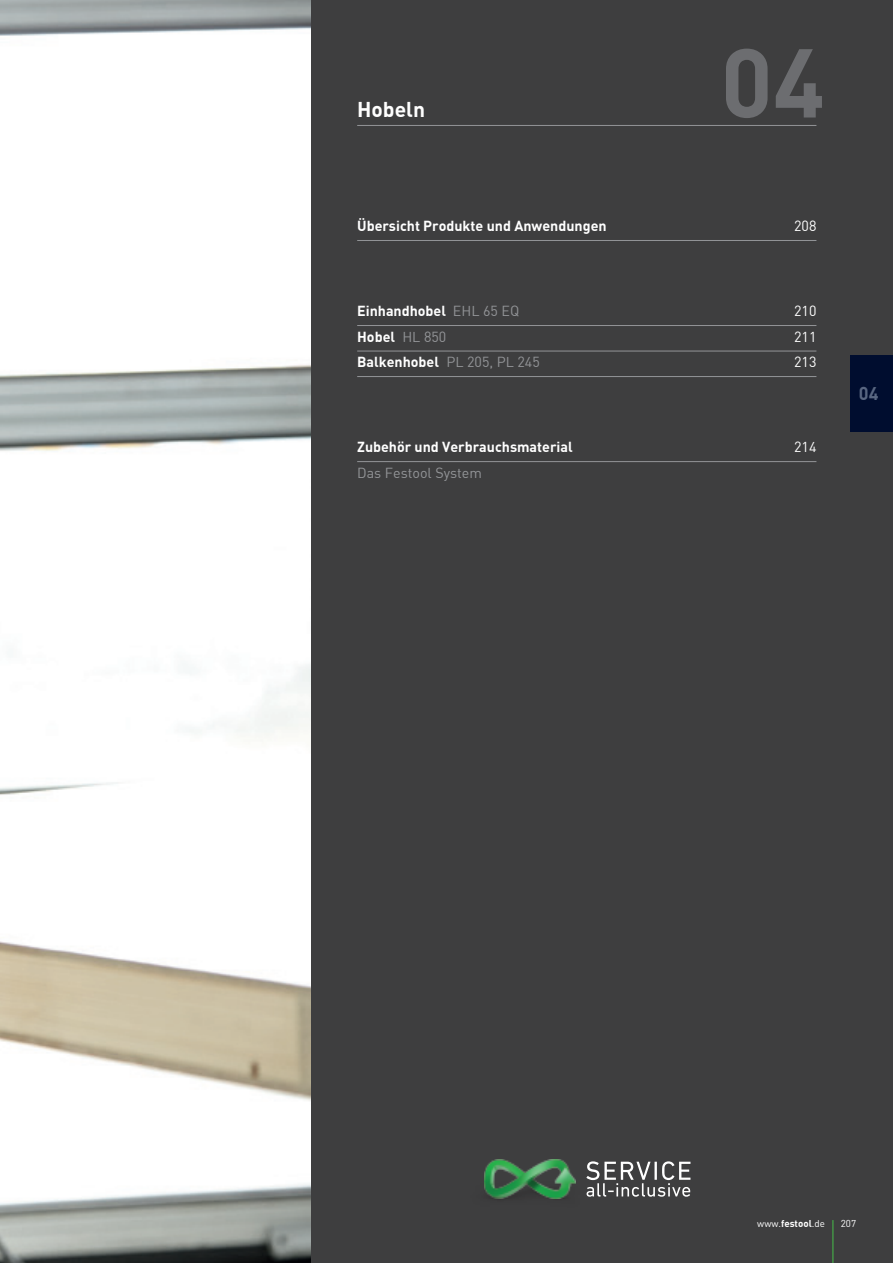
<style>
.page{position:relative;width:893px;height:1263px;background:#fff}
.page>*{position:absolute;margin:0;border:0;box-sizing:border-box;transform-origin:0 0}
.t1{font:700 96px "DIN Pro";color:#6c6d70}
.t2{font:700 21px "DIN Pro";color:#fff}
.t3{font:700 18px "DIN Pro";color:#586681}
.t4{font:700 14.25px/25.5px "DIN Pro";color:#fff}
.t5{font:14.25px "DIN Pro";color:#939598}
.t6{font:14.25px/25.5px "DIN Pro";color:#fff;text-align:justify}
.t7{font:9.75px "DIN Pro";color:#fff}
.s1{font-weight:700}
</style>
<div class="page">
<div style="left:310px;top:0;width:583px;height:1263px;background:#3e3e3f"></div>
<hr style="left:357px;top:125px;width:459px;height:1px;background:#939598">
<hr style="left:357px;top:240px;width:459px;height:1px;background:#939598">
<hr style="left:357px;top:325px;width:459px;height:1px;background:#939598">
<hr style="left:357px;top:351px;width:459px;height:1px;background:#939598">
<hr style="left:357px;top:376px;width:459px;height:1px;background:#939598">
<hr style="left:357px;top:461px;width:459px;height:1px;background:#939598">
<img style="left:0;top:0;width:310px;height:1263px">
<hr style="left:832px;top:1220px;width:1px;height:43px;background:#45b749">
<div style="left:850px;top:355px;width:43px;height:77px;background:#000d2f"></div>
<img style="left:494px;top:1159px;width:68px;height:1px">
<img style="left:484px;top:1171px;width:1px;height:19px">
<img style="left:494px;top:1198px;width:70px;height:1px">
<img style="left:485px;top:1160px;width:90px;height:38px">
<svg style="left:586px;top:1161px;width:104px;height:36px"></svg>
<h2 class="t2" style="left:357px;top:98px;width:69px">Hobeln</h2>
<p class="t4" style="left:357px;top:214px;width:251px">Übersicht Produkte und Anwendungen</p>
<p class="t5" style="left:453px;top:303px;width:68px">EHL 65 EQ</p>
<p class="t4" style="left:357px;top:299px;width:90px">Einhandhobel<br>Hobel<br>Balkenhobel</p>
<p class="t5" style="left:402px;top:329px;width:45px">HL 850</p>
<p class="t5" style="left:446px;top:354px;width:95px">PL 205, PL 245</p>
<p class="t4" style="left:357px;top:435px;width:217px">Zubehör und Verbrauchsmaterial</p>
<p class="t5" style="left:357px;top:465px;width:126px">Das Festool System</p>
<h1 class="t1" style="left:721px;top:28px;width:106px">04</h1>
<p class="t6" style="left:794px;top:214px;width:24px">208</p>
<p class="t6" style="left:794px;top:299px;width:24px">210<br>211<br>213</p>
<p class="t6" style="left:794px;top:435px;width:24px">214</p>
<p class="t3" style="left:859px;top:383px;width:21px">04</p>
<p class="t7" style="left:757px;top:1218px;width:69px">www.<span class="s1">festool</span>.de</p>
<p class="t7" style="left:841px;top:1218px;width:17px">207</p>
</div>
